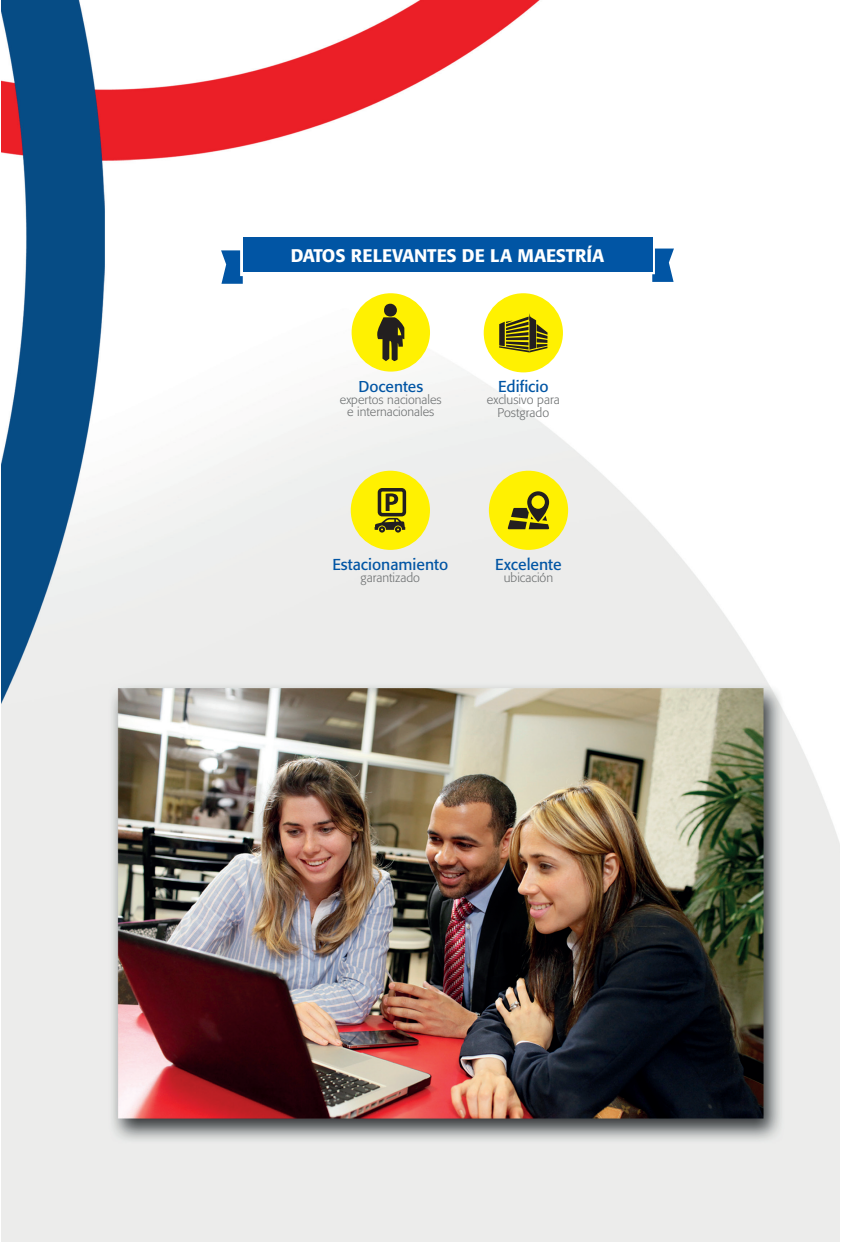
<style>
.page{position:relative;width:841px;height:1242px;background:#fff}
.page>*{position:absolute;margin:0;border:0;box-sizing:border-box;transform-origin:0 0}
.t1{font:500 18.15px "Formata";color:#fff}
.t2{font:15.75px "Formata";color:#0155a4}
.t3{font:15.6px "Formata";color:#0155a4}
.t4{font:300 12.6px/12.6px "Formata";color:#6f7273;text-align:center}
.t5{font:300 12.45px/12.5px "Formata";color:#6f7273;text-align:center}
</style>
<div class="page">
<img style="left:2px;top:0;width:837px;height:1241px">
<svg style="left:221px;top:250px;width:22px;height:34px"></svg>
<div style="left:243px;top:237px;width:409px;height:35px;background:#0155a4"></div>
<svg style="left:652px;top:248px;width:21px;height:34px"></svg>
<div style="left:351px;top:293px;width:79px;height:78px;background:#fff101;border-radius:50%"></div>
<div style="left:384px;top:304px;width:12px;height:12px;background:#231f20;border-radius:50%"></div>
<svg style="left:377px;top:317px;width:27px;height:44px"></svg>
<div style="left:350px;top:471px;width:80px;height:79px;background:#fff101;border-radius:50%"></div>
<svg style="left:374px;top:488px;width:32px;height:44px"></svg>
<div style="left:483px;top:293px;width:79px;height:79px;background:#fff101;border-radius:50%"></div>
<svg style="left:499px;top:313px;width:48px;height:39px"></svg>
<div style="left:488px;top:471px;width:79px;height:79px;background:#fff101;border-radius:50%"></div>
<svg style="left:507px;top:491px;width:42px;height:38px"></svg>
<h1 class="t1" style="left:291px;top:244px;width:314px">DATOS RELEVANTES DE LA MAESTRÍA</h1>
<p class="t3" style="left:358px;top:377px;width:66px">Docentes</p>
<p class="t5" style="left:340px;top:393px;width:103px">expertos nacionales e internacionales</p>
<p class="t2" style="left:498px;top:377px;width:52px">Edificio</p>
<p class="t4" style="left:486px;top:394px;width:74px">exclusivo para<br>Postgrado</p>
<p class="t2" style="left:332px;top:554px;width:117px">Estacionamiento</p>
<p class="t4" style="left:360px;top:571px;width:61px">garantizado</p>
<p class="t2" style="left:495px;top:554px;width:68px">Excelente</p>
<p class="t4" style="left:503px;top:571px;width:51px">ubicación</p>
</div>
